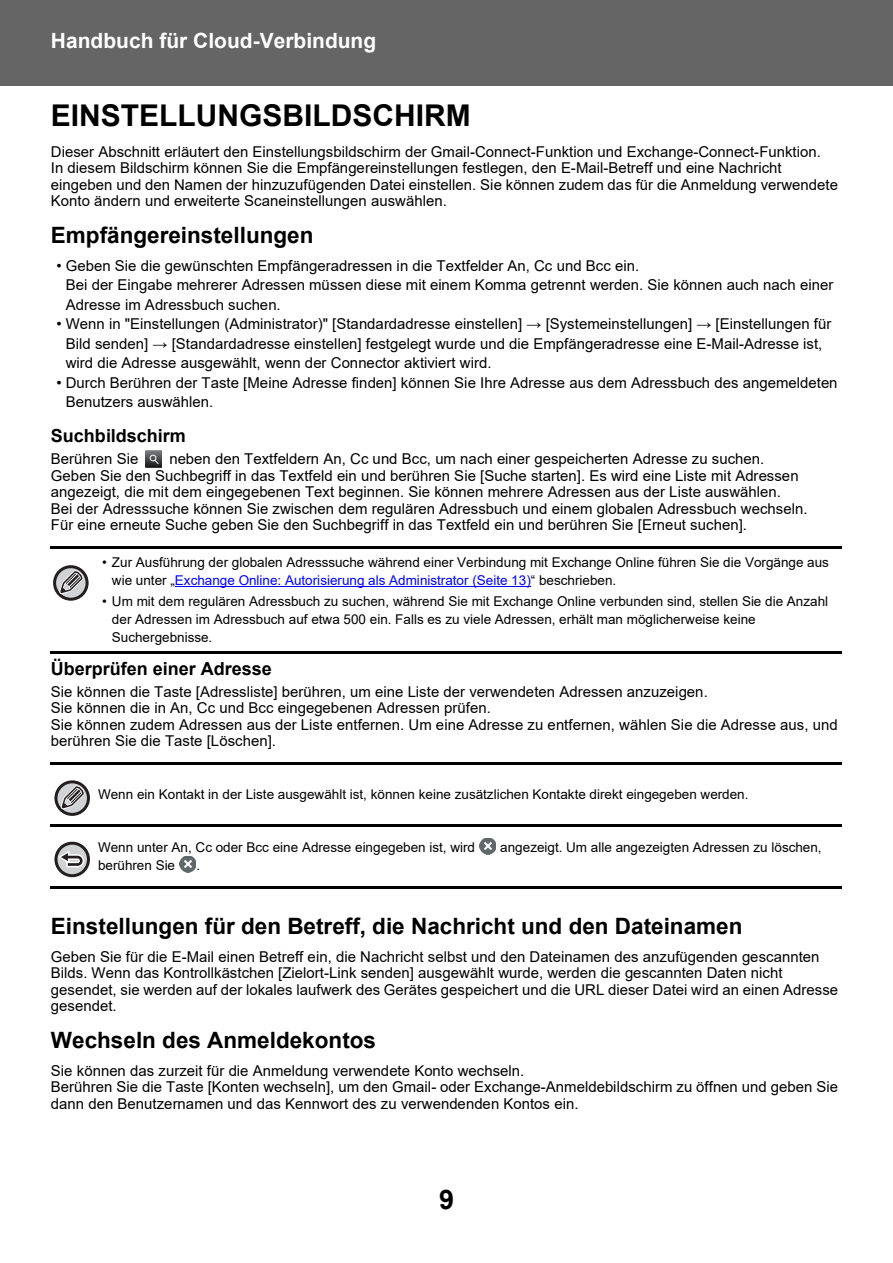
<style>
.page{position:relative;width:893px;height:1263px;background:#fff}
.page>*{position:absolute;margin:0;border:0;box-sizing:border-box;transform-origin:0 0}
.t1{font:700 30px "Arial";color:#000}
.t2{font:700 27px "Arial";color:#000}
.t3{font:700 22.5px "Arial";color:#000}
.t4{font:700 21px "Arial";color:#fff}
.t5{font:700 18px "Arial";color:#000}
.t6{font:15px/16.5px "Arial";letter-spacing:.005em;color:#000}
.t7{font:13.5px/18px "Arial";color:#000}
.s1{color:#00f}
</style>
<div class="page">
<div style="left:0;top:0;width:893px;height:85px;background:#656565"></div>
<hr style="left:175px;top:586px;width:294px;height:1px;background:#00f">
<hr style="left:469px;top:586px;width:62px;height:1px;background:#00f">
<hr style="left:51px;top:546px;width:791px;height:3px;background:#000">
<hr style="left:51px;top:651px;width:791px;height:3px;background:#000">
<hr style="left:51px;top:762px;width:791px;height:3px;background:#000">
<hr style="left:51px;top:824px;width:791px;height:3px;background:#000">
<hr style="left:51px;top:886px;width:791px;height:3px;background:#000">
<img style="left:146px;top:451px;width:16px;height:16px">
<div style="left:53px;top:565px;width:36px;height:36px;border:3px solid #231f20;border-radius:50%"></div>
<svg style="left:57px;top:567px;width:29px;height:32px"></svg>
<div style="left:54px;top:780px;width:36px;height:36px;border:3px solid #231f20;border-radius:50%"></div>
<svg style="left:58px;top:783px;width:29px;height:31px"></svg>
<svg style="left:56px;top:843px;width:32px;height:33px"></svg>
<div style="left:54px;top:842px;width:36px;height:35px;border:3px solid #231f20;border-radius:50%"></div>
<svg style="left:55px;top:848px;width:31px;height:21px"></svg>
<img style="left:479px;top:838px;width:17px;height:16px">
<img style="left:180px;top:856px;width:16px;height:16px">
<h3 class="t4" style="left:51px;top:29px;width:327px">Handbuch für Cloud-Verbindung</h3>
<h1 class="t1" style="left:51px;top:99px;width:421px">EINSTELLUNGSBILDSCHIRM</h1>
<p class="t6" style="left:51px;top:143px;width:789px">Dieser Abschnitt erläutert den Einstellungsbildschirm der Gmail-Connect-Funktion und Exchange-Connect-Funktion.<br>In diesem Bildschirm können Sie die Empfängereinstellungen festlegen, den E-Mail-Betreff und eine Nachricht eingeben und den Namen der hinzuzufügenden Datei einstellen. Sie können zudem das für die Anmeldung verwendete Konto ändern und erweiterte Scaneinstellungen auswählen.</p>
<h3 class="t3" style="left:51px;top:222px;width:264px">Empfängereinstellungen</h3>
<p class="t6" style="left:66px;top:256px;width:769px;line-height:19.5px;text-indent:-9px">• Geben Sie die gewünschten Empfängeradressen in die Textfelder An, Cc und Bcc ein.<br>Bei der Eingabe mehrerer Adressen müssen diese mit einem Komma getrennt werden. Sie können auch nach einer<br>Adresse im Adressbuch suchen.</p>
<p class="t6" style="left:66px;top:314px;width:767px;line-height:19.5px;text-indent:-9px">• Wenn in "Einstellungen (Administrator)" [Standardadresse einstellen] → [Systemeinstellungen] → [Einstellungen für<br>Bild senden] → [Standardadresse einstellen] festgelegt wurde und die Empfängeradresse eine E-Mail-Adresse ist, wird die Adresse ausgewählt, wenn der Connector aktiviert wird.</p>
<p class="t6" style="left:66px;top:373px;width:773px;line-height:19.5px;text-indent:-9px">• Durch Berühren der Taste [Meine Adresse finden] können Sie Ihre Adresse aus dem Adressbuch des angemeldeten<br>Benutzers auswählen.</p>
<p class="t5" style="left:51px;top:426px;width:136px">Suchbildschirm</p>
<p class="t6" style="left:51px;top:451px;width:89px">Berühren Sie</p>
<p class="t6" style="left:51px;top:451px;width:758px;text-indent:118px">neben den Textfeldern An, Cc und Bcc, um nach einer gespeicherten Adresse zu suchen.<br>Geben Sie den Suchbegriff in das Textfeld ein und berühren Sie [Suche starten]. Es wird eine Liste mit Adressen angezeigt, die mit dem eingegebenen Text beginnen. Sie können mehrere Adressen aus der Liste auswählen.<br>Bei der Adresssuche können Sie zwischen dem regulären Adressbuch und einem globalen Adressbuch wechseln.<br>Für eine erneute Suche geben Sie den Suchbegriff in das Textfeld ein und berühren Sie [Erneut suchen].</p>
<p class="t7" style="left:112px;top:553px;width:718px;text-indent:-10px">• Zur Ausführung der globalen Adresssuche während einer Verbindung mit Exchange Online führen Sie die Vorgänge aus wie unter „<span class="s1">Exchange Online: Autorisierung als Administrator (Seite 13)</span>“ beschrieben.</p>
<p class="t7" style="left:112px;top:592px;width:718px;text-indent:-10px">• Um mit dem regulären Adressbuch zu suchen, während Sie mit Exchange Online verbunden sind, stellen Sie die Anzahl der Adressen im Adressbuch auf etwa 500 ein. Falls es zu viele Adressen, erhält man möglicherweise keine<br>Suchergebnisse.</p>
<p class="t5" style="left:51px;top:659px;width:222px">Überprüfen einer Adresse</p>
<p class="t6" style="left:51px;top:683px;width:788px">Sie können die Taste [Adressliste] berühren, um eine Liste der verwendeten Adressen anzuzeigen.<br>Sie können die in An, Cc und Bcc eingegebenen Adressen prüfen.<br>Sie können zudem Adressen aus der Liste entfernen. Um eine Adresse zu entfernen, wählen Sie die Adresse aus, und berühren Sie die Taste [Löschen].</p>
<p class="t7" style="left:98px;top:785px;width:652px">Wenn ein Kontakt in der Liste ausgewählt ist, können keine zusätzlichen Kontakte direkt eingegeben werden.</p>
<p class="t7" style="left:98px;top:838px;width:379px">Wenn unter An, Cc oder Bcc eine Adresse eingegeben ist, wird</p>
<p class="t7" style="left:500px;top:838px;width:323px">angezeigt. Um alle angezeigten Adressen zu löschen,</p>
<p class="t7" style="left:98px;top:856px;width:79px">berühren Sie</p>
<p class="t7" style="left:197px;top:856px;width:5px">.</p>
<h3 class="t3" style="left:51px;top:914px;width:693px">Einstellungen für den Betreff, die Nachricht und den Dateinamen</h3>
<p class="t6" style="left:51px;top:948px;width:789px">Geben Sie für die E-Mail einen Betreff ein, die Nachricht selbst und den Dateinamen des anzufügenden gescannten Bilds. Wenn das Kontrollkästchen [Zielort-Link senden] ausgewählt wurde, werden die gescannten Daten nicht gesendet, sie werden auf der lokales laufwerk des Gerätes gespeichert und die URL dieser Datei wird an einen Adresse gesendet.</p>
<h3 class="t3" style="left:51px;top:1028px;width:327px">Wechseln des Anmeldekontos</h3>
<p class="t6" style="left:51px;top:1062px;width:789px">Sie können das zurzeit für die Anmeldung verwendete Konto wechseln.<br>Berühren Sie die Taste [Konten wechseln], um den Gmail- oder Exchange-Anmeldebildschirm zu öffnen und geben Sie dann den Benutzernamen und das Kennwort des zu verwendenden Kontos ein.</p>
<h2 class="t2" style="left:439px;top:1184px;width:17px">9</h2>
</div>
